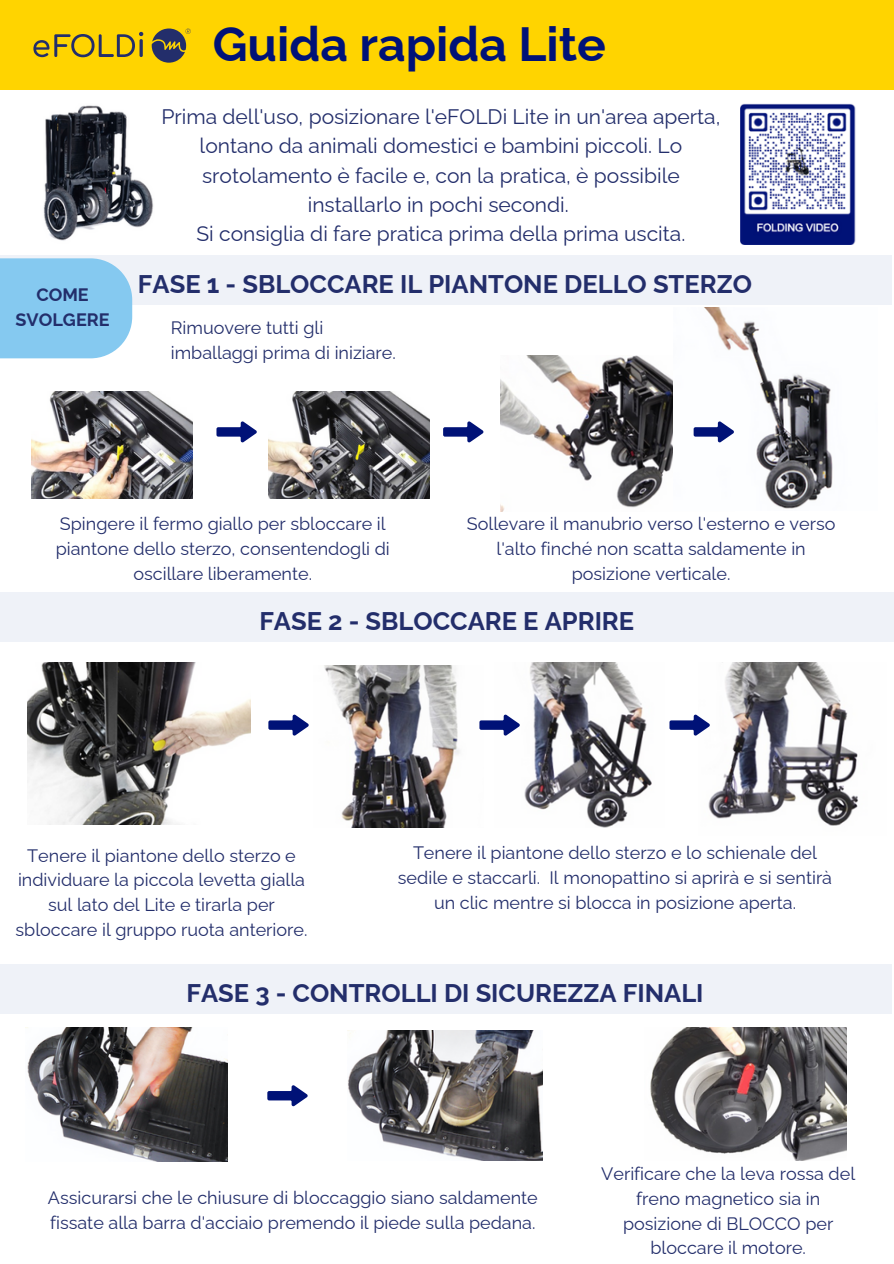
<style>
.page{position:relative;width:894px;height:1264px;background:#fff}
.page>*{position:absolute;margin:0;border:0;box-sizing:border-box;transform-origin:0 0}
.t1{font:700 48px "Raleway";color:#001277}
.t2{font:700 25.5px "Raleway";color:#232e6b}
.t3{font:21px/29.2px "Raleway";color:#232e6b;text-align:center}
.t4{font:18px/24.8px "Raleway";color:#232e6b;text-align:center}
.t5{font:700 18px/24.8px "Raleway";color:#232e6b;text-align:center}
</style>
<div class="page">
<div style="left:0;top:0;width:893px;height:89px;background:#ffd400"></div>
<img style="left:43px;top:105px;width:111px;height:136px">
<svg style="left:216px;top:421px;width:41px;height:22px"></svg>
<img style="left:500px;top:356px;width:173px;height:155px">
<img style="left:704px;top:308px;width:129px;height:201px">
<svg style="left:693px;top:421px;width:41px;height:22px"></svg>
<svg style="left:443px;top:421px;width:40px;height:22px"></svg>
<div style="left:0;top:256px;width:891px;height:49px;background:#eff2f8"></div>
<img style="left:708px;top:663px;width:150px;height:163px">
<svg style="left:669px;top:714px;width:40px;height:22px"></svg>
<img style="left:324px;top:665px;width:136px;height:162px">
<img style="left:524px;top:663px;width:128px;height:164px">
<svg style="left:479px;top:714px;width:41px;height:22px"></svg>
<svg style="left:268px;top:714px;width:41px;height:22px"></svg>
<img style="left:28px;top:663px;width:223px;height:162px">
<svg style="left:267px;top:1085px;width:41px;height:21px"></svg>
<img style="left:26px;top:1027px;width:201px;height:133px">
<img style="left:347px;top:1030px;width:195px;height:130px">
<img style="left:650px;top:1027px;width:196px;height:133px">
<div style="left:0;top:592px;width:893px;height:49px;background:#eff2f8"></div>
<div style="left:0;top:964px;width:891px;height:49px;background:#eff2f8"></div>
<img style="left:740px;top:103px;width:116px;height:141px">
<img style="left:32px;top:391px;width:160px;height:107px">
<img style="left:268px;top:391px;width:161px;height:107px">
<svg style="left:33px;top:32px;width:110px;height:25px"></svg>
<svg style="left:152px;top:28px;width:39px;height:35px"></svg>
<div style="left:0;top:258px;width:132px;height:100px;background:#85c9f0"></div>
<p class="t5" style="left:16px;top:282px;width:95px">COME<br>SVOLGERE</p>
<h3 class="t1" style="left:213px;top:16px;width:394px">Guida rapida Lite</h3>
<p class="t3" style="left:161px;top:102px;width:560px">Prima dell'uso, posizionare l'eFOLDi Lite in un'area aperta, lontano da animali domestici e bambini piccoli. Lo srotolamento è facile e, con la pratica, è possibile installarlo in pochi secondi.<br>Si consiglia di fare pratica prima della prima uscita.</p>
<p class="t2" style="left:138px;top:269px;width:615px">FASE 1 - SBLOCCARE IL PIANTONE DELLO STERZO</p>
<p class="t4" style="left:171px;top:315px;width:226px;text-align:left">Rimuovere tutti gli imballaggi prima di iniziare.</p>
<h2 class="t4" style="left:56px;top:511px;width:335px">Spingere il fermo giallo per sbloccare il piantone dello sterzo, consentendogli di oscillare liberamente.</h2>
<h4 class="t4" style="left:466px;top:511px;width:370px">Sollevare il manubrio verso l'esterno e verso l'alto finché non scatta saldamente in posizione verticale.</h4>
<h1 class="t2" style="left:259px;top:606px;width:376px">FASE 2 - SBLOCCARE E APRIRE</h1>
<p class="t4" style="left:16px;top:842px;width:293px">Tenere il piantone dello sterzo e individuare la piccola levetta gialla sul lato del Lite e tirarla per sbloccare il gruppo ruota anteriore.</p>
<p class="t4" style="left:398px;top:840px;width:435px">Tenere il piantone dello sterzo e lo schienale del sedile e staccarli. Il monopattino si aprirà e si sentirà un clic mentre si blocca in posizione aperta.</p>
<p class="t2" style="left:186px;top:978px;width:518px">FASE 3 - CONTROLLI DI SICUREZZA FINALI</p>
<p class="t4" style="left:48px;top:1184px;width:491px;text-align:left">Assicurarsi che le chiusure di bloccaggio siano saldamente fissate alla barra d'acciaio premendo il piede sulla pedana.</p>
<p class="t4" style="left:601px;top:1161px;width:255px">Verificare che la leva rossa del freno magnetico sia in posizione di BLOCCO per bloccare il motore.</p>
</div>
